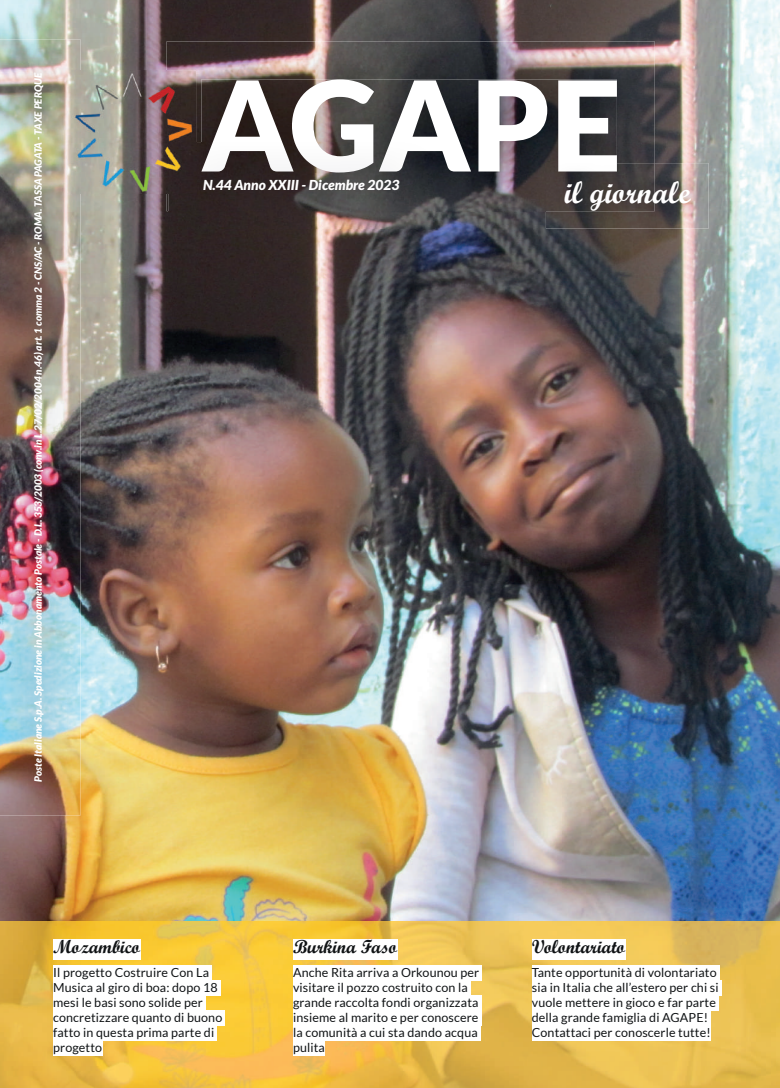
<style>
.page{position:relative;width:780px;height:1088px;background:#fff}
.page>*{position:absolute;margin:0;border:0;box-sizing:border-box;transform-origin:0 0}
.t1{font:900 125px "Lato";color:#fff}
.t2{font:31.25px "Script MT Bold";color:#fff}
.t3{font:18.75px "Script MT Bold";color:#101315}
.t4{font:italic 900 13.75px "Lato";color:#fff}
.t5{font:12.5px/15px "Lato";letter-spacing:.01em;color:#101315}
.t6{font:italic 900 10px "Lato";color:#fff}
</style>
<div class="page">
<img style="left:0;top:0;width:780px;height:921px">
<img style="left:80px;top:71px;width:87px;height:123px">
<img style="left:167px;top:41px;width:487px;height:170px">
<img style="left:435px;top:172px;width:111px;height:39px">
<img style="left:201px;top:79px;width:416px;height:93px">
<img style="left:546px;top:163px;width:162px;height:66px">
<img style="left:546px;top:163px;width:108px;height:48px">
<img style="left:546px;top:163px;width:71px;height:9px">
<img style="left:168px;top:142px;width:267px;height:86px">
<img style="left:168px;top:142px;width:28px;height:52px">
<img style="left:201px;top:142px;width:234px;height:30px">
<img style="left:0;top:39px;width:80px;height:776px">
<img style="left:0;top:921px;width:780px;height:167px">
<div style="left:53px;top:939px;width:87px;height:20px;background:#fff"></div>
<div style="left:53px;top:965px;width:159px;height:15px;background:#fff"></div>
<div style="left:53px;top:980px;width:167px;height:15px;background:#fff"></div>
<div style="left:53px;top:995px;width:152px;height:15px;background:#fff"></div>
<div style="left:53px;top:1010px;width:172px;height:15px;background:#fff"></div>
<div style="left:53px;top:1025px;width:164px;height:15px;background:#fff"></div>
<div style="left:53px;top:1040px;width:49px;height:15px;background:#fff"></div>
<div style="left:293px;top:939px;width:104px;height:20px;background:#fff"></div>
<div style="left:293px;top:965px;width:189px;height:15px;background:#fff"></div>
<div style="left:293px;top:980px;width:177px;height:15px;background:#fff"></div>
<div style="left:293px;top:995px;width:188px;height:15px;background:#fff"></div>
<div style="left:293px;top:1010px;width:188px;height:15px;background:#fff"></div>
<div style="left:293px;top:1025px;width:187px;height:15px;background:#fff"></div>
<div style="left:293px;top:1040px;width:32px;height:15px;background:#fff"></div>
<div style="left:531px;top:939px;width:94px;height:20px;background:#fff"></div>
<div style="left:531px;top:965px;width:188px;height:15px;background:#fff"></div>
<div style="left:531px;top:980px;width:190px;height:15px;background:#fff"></div>
<div style="left:531px;top:995px;width:187px;height:15px;background:#fff"></div>
<div style="left:531px;top:1010px;width:179px;height:15px;background:#fff"></div>
<div style="left:531px;top:1025px;width:179px;height:15px;background:#fff"></div>
<p class="t6" style="left:32px;top:782px;width:710px;rotate:-90deg">Poste Italiane S.p.A. Spedizione in Abbonamento Postale - D.L. 353/2003 (conv.in L.27/02/2004 n.46) art. 1 comma 2 - CNS/AC - ROMA. TASSA PAGATA - TAXE PERQUE</p>
<h1 class="t1" style="left:201px;top:52px;width:421px">AGAPE</h1>
<h2 class="t2" style="left:564px;top:173px;width:127px">il giornale</h2>
<p class="t4" style="left:203px;top:177px;width:198px">N.44 Anno XXIII - Dicembre 2023</p>
<h3 class="t3" style="left:53px;top:935px;width:88px">Mozambico</h3>
<p class="t5" style="left:53px;top:964px;width:171px">Il progetto Costruire Con La<br>Musica al giro di boa: dopo 18 mesi le basi sono solide per concretizzare quanto di buono fatto in questa prima parte di progetto</p>
<h3 class="t3" style="left:293px;top:935px;width:106px">Burkina Faso</h3>
<p class="t5" style="left:293px;top:964px;width:188px">Anche Rita arriva a Orkounou per visitare il pozzo costruito con la grande raccolta fondi organizzata insieme al marito e per conoscere la comunità a cui sta dando acqua pulita</p>
<h3 class="t3" style="left:531px;top:935px;width:95px">Volontariato</h3>
<p class="t5" style="left:531px;top:964px;width:188px">Tante opportunità di volontariato sia in Italia che all’estero per chi si vuole mettere in gioco e far parte della grande famiglia di AGAPE!<br>Contattaci per conoscerle tutte!</p>
</div>
